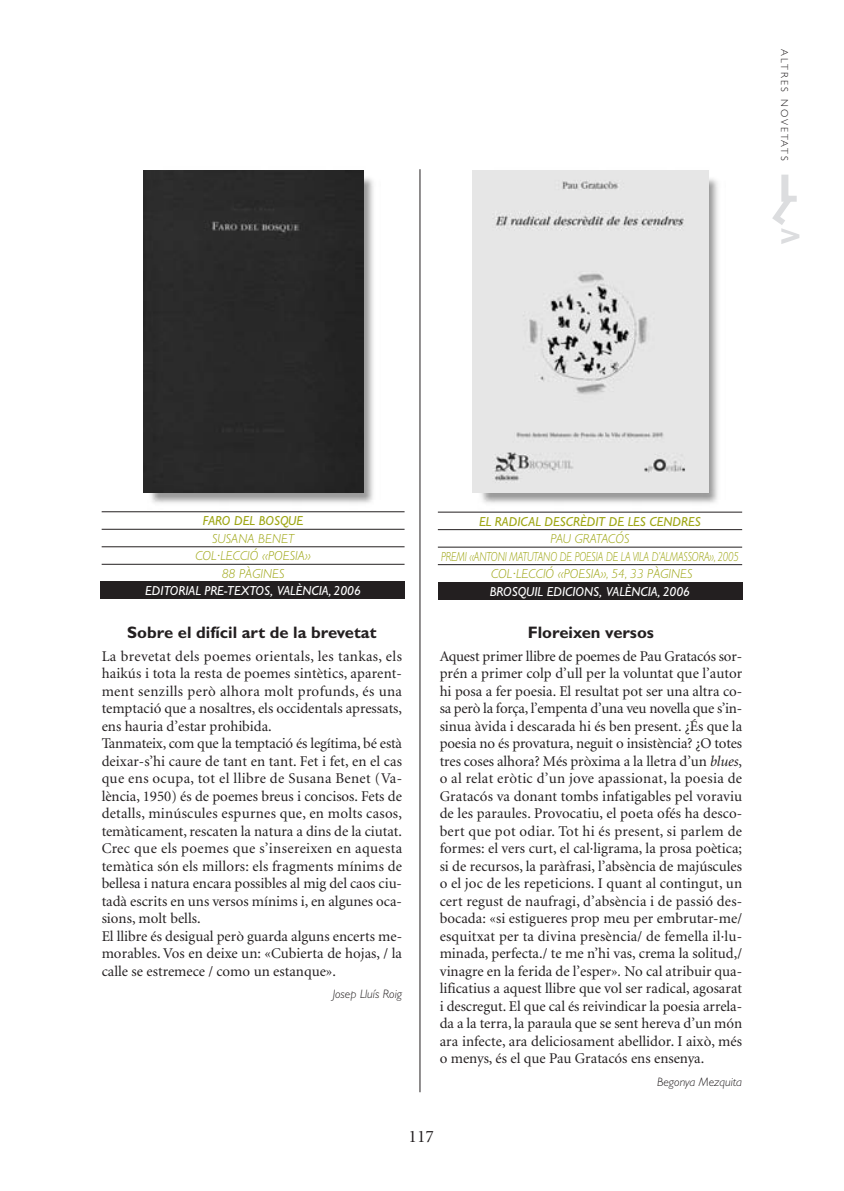
<style>
.page{position:relative;width:844px;height:1191px;background:#fff}
.page>*{position:absolute;margin:0;border:0;box-sizing:border-box;transform-origin:0 0}
.t1{font:17.5px "Minion";color:#231f20}
.t2{font:700 16.62px "Gill Sans";color:#231f20}
.t3{font:14.88px/17.5px "Minion";color:#231f20;text-align:justify}
.t4{font:italic 300 13.12px/17.5px "Gill Sans";color:#9ea615;text-align:center}
.t5{font:italic 13.12px "Gill Sans";color:#fff}
.t6{font:italic 13.12px "Gill Sans";color:#9ea615}
.t7{font:italic 300 12.25px "Gill Sans";color:#231f20}
.t8{font:300 10.15px "Gill Sans";letter-spacing:.2em;color:#231f20}
.s1{font-style:italic}
</style>
<div class="page">
<div style="left:438px;top:582px;width:304px;height:17px;background:#231f20"></div>
<img style="left:472px;top:170px;width:246px;height:334px">
<img style="left:472px;top:171px;width:235px;height:322px">
<hr style="left:438px;top:512px;width:304px;height:1px;background:#231f20">
<hr style="left:438px;top:529px;width:304px;height:1px;background:#231f20">
<hr style="left:438px;top:547px;width:304px;height:1px;background:#231f20">
<hr style="left:438px;top:564px;width:304px;height:1px;background:#231f20">
<img style="left:143px;top:170px;width:231px;height:334px">
<div style="left:143px;top:170px;width:220px;height:322px;background:#292929"></div>
<div style="left:100px;top:581px;width:304px;height:18px;background:#231f20"></div>
<hr style="left:102px;top:511px;width:302px;height:1px;background:#231f20">
<hr style="left:102px;top:529px;width:302px;height:1px;background:#231f20">
<hr style="left:102px;top:546px;width:302px;height:1px;background:#231f20">
<hr style="left:102px;top:564px;width:302px;height:1px;background:#231f20">
<svg style="left:772px;top:175px;width:27px;height:69px"></svg>
<hr style="left:419px;top:169px;width:1px;height:923px;background:#231f20">
<p class="t8" style="left:788px;top:49px;width:113px;rotate:90deg">ALTRES NOVETATS</p>
<p class="t6" style="left:203px;top:516px;width:102px">FARO DEL BOSQUE</p>
<p class="t4" style="left:195px;top:531px;width:117px">SUSANA BENET<br>COL·LECCIÓ «POESIA»<br>88 PÀGINES</p>
<p class="t5" style="left:145px;top:586px;width:217px">EDITORIAL PRE-TEXTOS, VALÈNCIA, 2006</p>
<p class="t2" style="left:127px;top:626px;width:250px">Sobre el difícil art de la brevetat</p>
<p class="t3" style="left:102px;top:648px;width:302px;text-align:left">La brevetat dels poemes orientals, les tankas, els haikús i tota la resta de poemes sintètics, aparent&shy;ment senzills però alhora molt profunds, és una temptació que a nosaltres, els occidentals apressats, ens hauria d’estar prohibida.<br>Tanmateix, com que la temptació és legítima, bé està deixar-s’hi caure de tant en tant. Fet i fet, en el cas que ens ocupa, tot el llibre de Susana Benet (Va&shy;lència, 1950) és de poemes breus i concisos. Fets de detalls, minúscules espurnes que, en molts casos, temàticament, rescaten la natura a dins de la ciutat.<br>Crec que els poemes que s’insereixen en aquesta temàtica són els millors: els fragments mínims de bellesa i natura encara possibles al mig del caos ciu&shy;tadà escrits en uns versos mínims i, en algunes oca&shy;sions, molt bells.<br>El llibre és desigual però guarda alguns encerts me&shy;morables. Vos en deixe un: «Cubierta de hojas, / la calle se estremece / como un estanque».</p>
<p class="t7" style="left:332px;top:989px;width:71px">Josep Lluís Roig</p>
<p class="t6" style="left:479px;top:516px;width:223px">EL RADICAL DESCRÈDIT DE LES CENDRES</p>
<p class="t4" style="left:441px;top:531px;width:299px">PAU GRATACÓS<br>PREMI «ANTONI MATUTANO DE POESIA DE LA VILA D’ALMASSORA», 2005<br>COL·LECCIÓ «POESIA», 54, 33 PÀGINES</p>
<p class="t5" style="left:489px;top:586px;width:202px">BROSQUIL EDICIONS, VALÈNCIA, 2006</p>
<p class="t2" style="left:527px;top:626px;width:128px">Floreixen versos</p>
<p class="t3" style="left:439px;top:648px;width:304px">Aquest primer llibre de poemes de Pau Gratacós sor&shy;prén a primer colp d’ull per la voluntat que l’autor hi posa a fer poesia. El resultat pot ser una altra co&shy;sa però la força, l’empenta d’una veu novella que s’in&shy;sinua àvida i descarada hi és ben present. ¿És que la poesia no és provatura, neguit o insistència? ¿O totes tres coses alhora? Més pròxima a la lletra d’un <span class="s1">blues</span>, o al relat eròtic d’un jove apassionat, la poesia de Gratacós va donant tombs infatigables pel voraviu de les paraules. Provocatiu, el poeta ofés ha desco&shy;bert que pot odiar. Tot hi és present, si parlem de formes: el vers curt, el cal·ligrama, la prosa poètica; si de recursos, la paràfrasi, l’absència de majúscules o el joc de les repeticions. I quant al contingut, un cert regust de naufragi, d’absència i de passió des&shy;bocada: «si estigueres prop meu per embrutar-me/ esquitxat per ta divina presència/ de femella il·lu&shy;minada, perfecta./ te me n’hi vas, crema la solitud,/ vinagre en la ferida de l’esper»<span class="s1">.</span> No cal atribuir qua&shy;lificatius a aquest llibre que vol ser radical, agosarat i descregut. El que cal és reivindicar la poesia arrela&shy;da a la terra, la paraula que se sent hereva d’un món ara infecte, ara deliciosament abellidor. I això, més o menys, és el que Pau Gratacós ens ensenya.</p>
<p class="t7" style="left:657px;top:1077px;width:87px">Begonya Mezquita</p>
<p class="t1" style="left:408px;top:1130px;width:27px">117</p>
</div>
